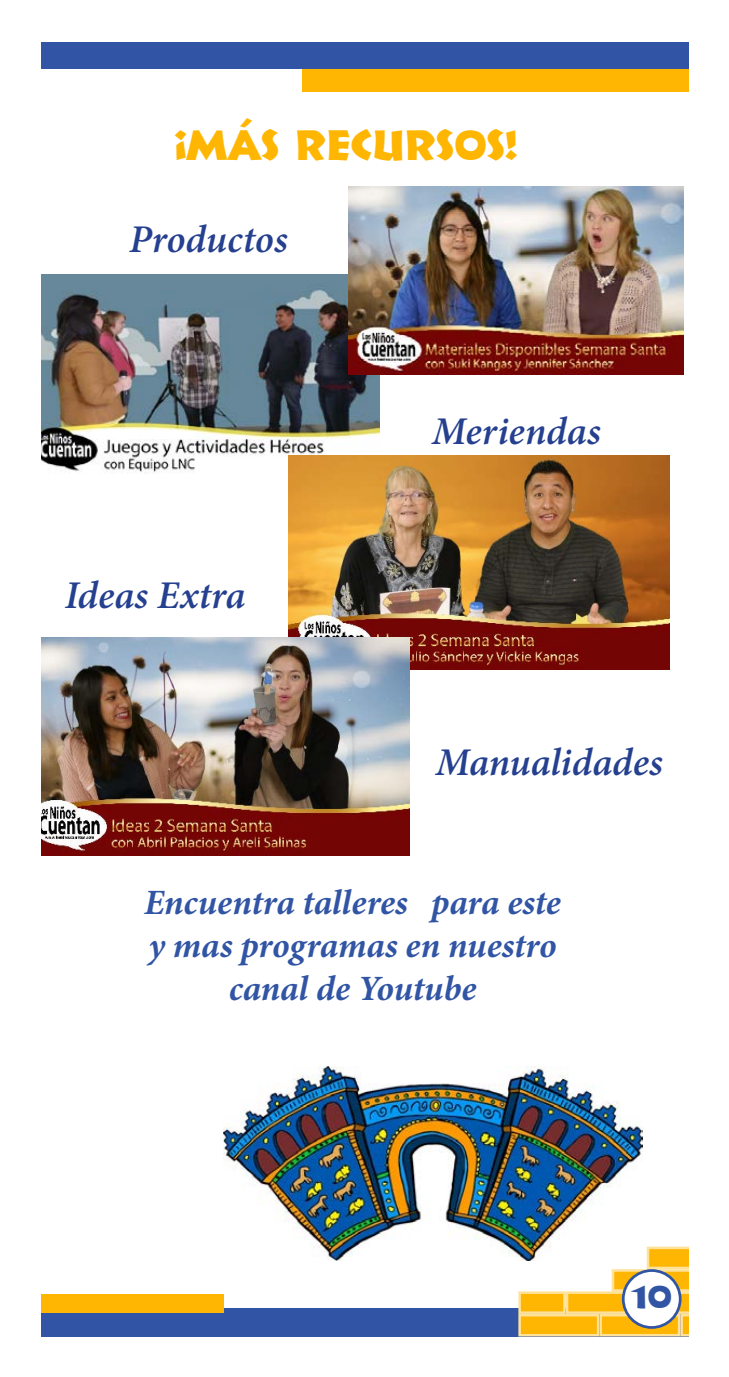
<style>
.page{position:relative;width:729px;height:1377px;background:#fff}
.page>*{position:absolute;margin:0;border:0;box-sizing:border-box;transform-origin:0 0}
.t1{font:43.2px "Informal 011 BT";color:#ffb602}
.t2{font:italic 600 39.38px "Minion Pro";color:#25408f}
.t3{font:italic 700 35.55px/42.8px "Minion Pro";letter-spacing:-.005em;color:#3155a4;text-align:center}
.t4{font:32.62px "Informal 011 BT";color:#3155a4}
</style>
<div class="page">
<div style="left:0;top:1308px;width:729px;height:40px;background:#3155a4"></div>
<div style="left:0;top:1295px;width:223px;height:18px;background:#ffb602"></div>
<svg style="left:612px;top:1269px;width:68px;height:22px"></svg>
<div style="left:648px;top:1248px;width:78px;height:20px;background:#ffb602"></div>
<div style="left:647px;top:1247px;width:81px;height:22px;border:3px solid #ffe29a"></div>
<div style="left:647px;top:1291px;width:81px;height:23px;border:3px solid #ffe29a"></div>
<div style="left:599px;top:1314px;width:81px;height:22px;background:#ffb602;border:3px solid #ffe29a"></div>
<svg style="left:680px;top:1246px;width:9px;height:90px"></svg>
<div style="left:566px;top:1291px;width:81px;height:23px;background:#ffb602;border:3px solid #ffe29a"></div>
<div style="left:518px;top:1314px;width:81px;height:22px;background:#ffb602;border:3px solid #ffe29a"></div>
<div style="left:518px;top:1291px;width:48px;height:23px;background:#ffb602;border:3px solid #ffe29a"></div>
<div style="left:623px;top:1271px;width:57px;height:56px;background:#fff;border-radius:50%"></div>
<div style="left:622px;top:1269px;width:60px;height:60px;border:3px solid #3155a4;border-radius:50%"></div>
<img style="left:223px;top:1066px;width:420px;height:195px">
<div style="left:302px;top:61px;width:405px;height:31px;background:#ffb602"></div>
<div style="left:14px;top:42px;width:693px;height:27px;background:#3155a4"></div>
<img style="left:41px;top:274px;width:338px;height:200px">
<img style="left:349px;top:186px;width:335px;height:189px">
<img style="left:288px;top:455px;width:381px;height:214px">
<img style="left:41px;top:638px;width:368px;height:217px">
<div style="left:689px;top:1px;width:40px;height:1376px;background:#fff"></div>
<div style="left:0;top:1px;width:40px;height:1376px;background:#fff"></div>
<div style="left:1px;top:1337px;width:728px;height:40px;background:#fff"></div>
<p class="t1" style="left:175px;top:118px;width:344px">¡MÁS RECURSOS!</p>
<p class="t2" style="left:129px;top:212px;width:160px">Productos</p>
<p class="t2" style="left:65px;top:568px;width:182px">Ideas Extra</p>
<p class="t2" style="left:432px;top:404px;width:170px">Meriendas</p>
<p class="t2" style="left:436px;top:735px;width:229px">Manualidades</p>
<p class="t3" style="left:144px;top:881px;width:418px">Encuentra talleres para este y mas programas en nuestro canal de Youtube</p>
<p class="t4" style="left:632px;top:1277px;width:42px">10</p>
</div>
